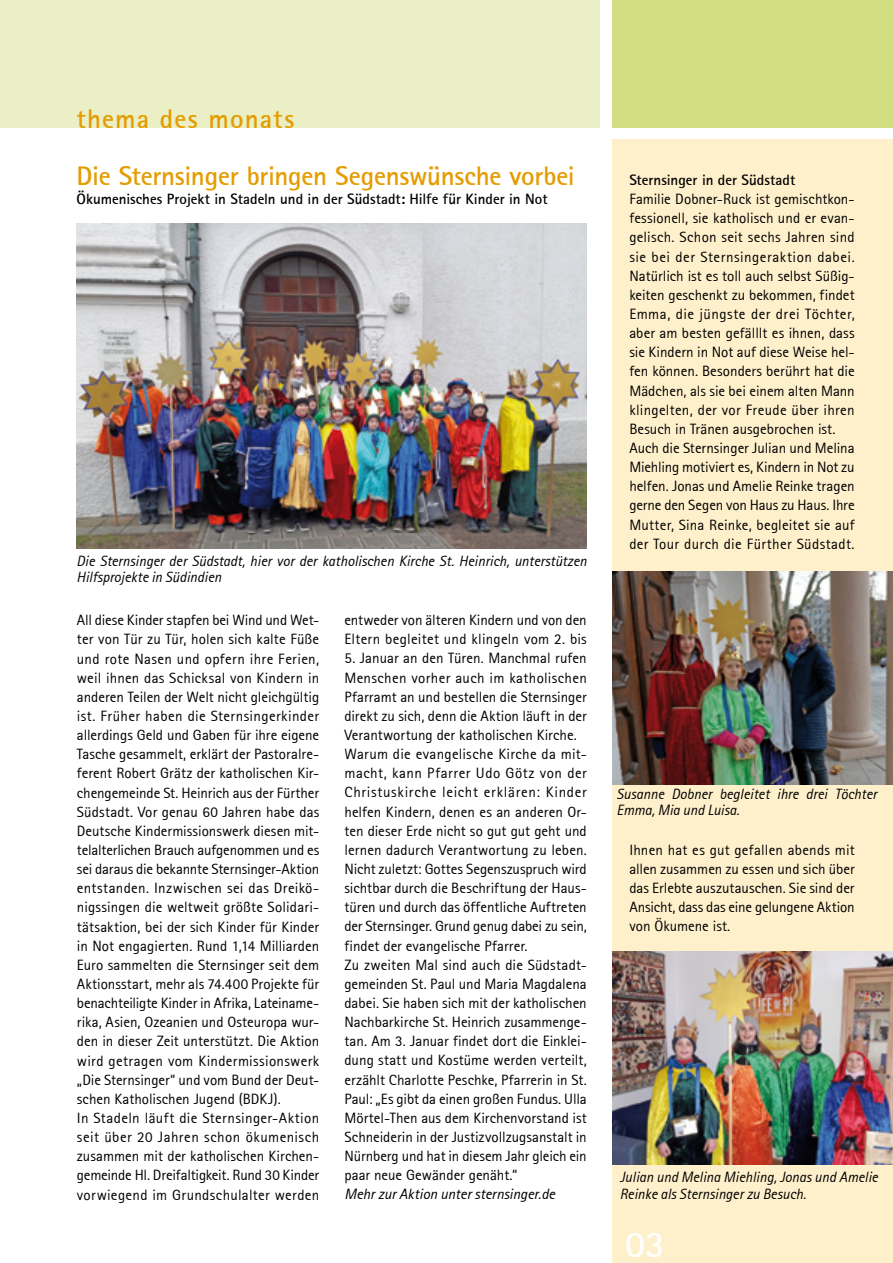
<style>
.page{position:relative;width:893px;height:1263px;background:#fff}
.page>*{position:absolute;margin:0;border:0;box-sizing:border-box;transform-origin:0 0}
.t1{font:37.5px "Rotis Sans Serif Bold 65";color:#fff}
.t2{font:27px "Rotis Sans Serif Bold 65";letter-spacing:-.01em;color:#e49c00}
.t3{font:27px "Rotis Sans Serif Bold 65";letter-spacing:.04em;color:#e49c00}
.t4{font:15px/19.2px "Rotis Sans Serif 55";color:#000}
.t5{font:15px/16.5px "Rotis Sans Serif Italic 56";color:#000}
.t6{font:15px "Rotis Sans Serif Bold 65";color:#000}
</style>
<div class="page">
<div style="left:612px;top:0;width:281px;height:128px;background:#d3de82"></div>
<div style="left:0;top:0;width:600px;height:128px;background:#eaefc5"></div>
<div style="left:612px;top:1225px;width:281px;height:38px;background:#fff0cc"></div>
<div style="left:612px;top:139px;width:281px;height:1087px;background:#fff0cc"></div>
<img style="left:612px;top:952px;width:281px;height:212px">
<img style="left:612px;top:572px;width:281px;height:212px">
<img style="left:77px;top:223px;width:510px;height:326px">
<h2 class="t3" style="left:77px;top:101px;width:219px">thema des monats</h2>
<h2 class="t2" style="left:77px;top:159px;width:500px">Die Sternsinger bringen Segenswünsche vorbei</h2>
<p class="t6" style="left:77px;top:190px;width:473px">Ökumenisches Projekt in Stadeln und in der Südstadt: Hilfe für Kinder in Not</p>
<p class="t5" style="left:77px;top:553px;width:512px">Die Sternsinger der Südstadt, hier vor der katholischen Kirche St. Heinrich, unterstützen<br>Hilfsprojekte in Südindien</p>
<p class="t4" style="left:344px;top:610px;width:244px">entweder von älteren Kindern und von den<br>Eltern begleitet und klingeln vom 2. bis</p>
<p class="t4" style="left:344px;top:649px;width:244px">5. Januar an den Türen. Manchmal rufen Menschen vorher auch im katholischen Pfarramt an und bestellen die Sternsinger direkt zu sich, denn die Aktion läuft in der Verantwortung der katholischen Kirche.<br>Warum die evangelische Kirche da mit&shy;macht, kann Pfarrer Udo Götz von der Christuskirche leicht erklären: Kinder helfen Kindern, denen es an anderen Or&shy;ten dieser Erde nicht so gut gut geht und lernen dadurch Verantwortung zu leben.<br>Nicht zuletzt: Gottes Segenszuspruch wird sichtbar durch die Beschriftung der Haus&shy;türen und durch das öffentliche Auftreten der Sternsinger. Grund genug dabei zu sein, findet der evangelische Pfarrer.<br>Zu zweiten Mal sind auch die Südstadt&shy;gemeinden St. Paul und Maria Magdalena dabei. Sie haben sich mit der katholischen Nachbarkirche St. Heinrich zusammenge&shy;tan. Am 3. Januar findet dort die Einklei&shy;dung statt und Kostüme werden verteilt, erzählt Charlotte Peschke, Pfarrerin in St.<br>Paul: „Es gibt da einen großen Fundus. Ulla Mörtel-Then aus dem Kirchenvorstand ist Schneiderin in der Justizvollzugsanstalt in Nürnberg und hat in diesem Jahr gleich ein paar neue Gewänder genäht.“</p>
<p class="t5" style="left:344px;top:1186px;width:212px">Mehr zur Aktion unter sternsinger.de</p>
<p class="t4" style="left:77px;top:610px;width:244px">All diese Kinder stapfen bei Wind und Wet&shy;ter von Tür zu Tür, holen sich kalte Füße und rote Nasen und opfern ihre Ferien, weil ihnen das Schicksal von Kindern in anderen Teilen der Welt nicht gleichgültig ist. Früher haben die Sternsingerkinder allerdings Geld und Gaben für ihre eigene Tasche gesammelt, erklärt der Pastoralre&shy;ferent Robert Grätz der katholischen Kir&shy;chengemeinde St. Heinrich aus der Fürther Südstadt. Vor genau 60 Jahren habe das Deutsche Kindermissionswerk diesen mit&shy;telalterlichen Brauch aufgenommen und es sei daraus die bekannte Sternsinger-Aktion entstanden. Inzwischen sei das Dreikö&shy;nigssingen die weltweit größte Solidari&shy;tätsaktion, bei der sich Kinder für Kinder in Not engagierten. Rund 1,14 Milliarden Euro sammelten die Sternsinger seit dem Aktionsstart, mehr als 74.400 Projekte für benachteiligte Kinder in Afrika, Lateiname&shy;rika, Asien, Ozeanien und Osteuropa wur&shy;den in dieser Zeit unterstützt. Die Aktion wird getragen vom Kindermissionswerk „Die Sternsinger“ und vom Bund der Deut&shy;schen Katholischen Jugend (BDKJ).<br>In Stadeln läuft die Sternsinger-Aktion seit über 20 Jahren schon ökumenisch zusammen mit der katholischen Kirchen&shy;gemeinde Hl. Dreifaltigkeit. Rund 30 Kinder vorwiegend im Grundschulalter werden</p>
<p class="t6" style="left:629px;top:170px;width:167px">Sternsinger in der Südstadt</p>
<p class="t4" style="left:629px;top:189px;width:227px">Familie Dobner-Ruck ist gemischtkon&shy;fessionell, sie katholisch und er evan&shy;gelisch. Schon seit sechs Jahren sind sie bei der Sternsingeraktion dabei.<br>Natürlich ist es toll auch selbst Süßig&shy;keiten geschenkt zu bekommen, findet Emma, die jüngste der drei Töchter, aber am besten gefälllt es ihnen, dass sie Kindern in Not auf diese Weise hel&shy;fen können. Besonders berührt hat die Mädchen, als sie bei einem alten Mann klingelten, der vor Freude über ihren Besuch in Tränen ausgebrochen ist.<br>Auch die Sternsinger Julian und Melina Miehling motiviert es, Kindern in Not zu helfen. Jonas und Amelie Reinke tragen gerne den Segen von Haus zu Haus. Ihre Mutter, Sina Reinke, begleitet sie auf der Tour durch die Fürther Südstadt.</p>
<p class="t5" style="left:617px;top:785px;width:262px">Susanne Dobner begleitet ihre drei Töchter<br>Emma, Mia und Luisa.</p>
<p class="t4" style="left:629px;top:840px;width:227px;text-align:justify">Ihnen hat es gut gefallen abends mit allen zusammen zu essen und sich über das Erlebte auszutauschen. Sie sind der Ansicht, dass das eine gelungene Aktion von Ökumene ist.</p>
<p class="t5" style="left:620px;top:1169px;width:260px">Julian und Melina Miehling, Jonas und Amelie<br>Reinke als Sternsinger zu Besuch.</p>
<h1 class="t1" style="left:625px;top:1220px;width:41px">03</h1>
</div>
